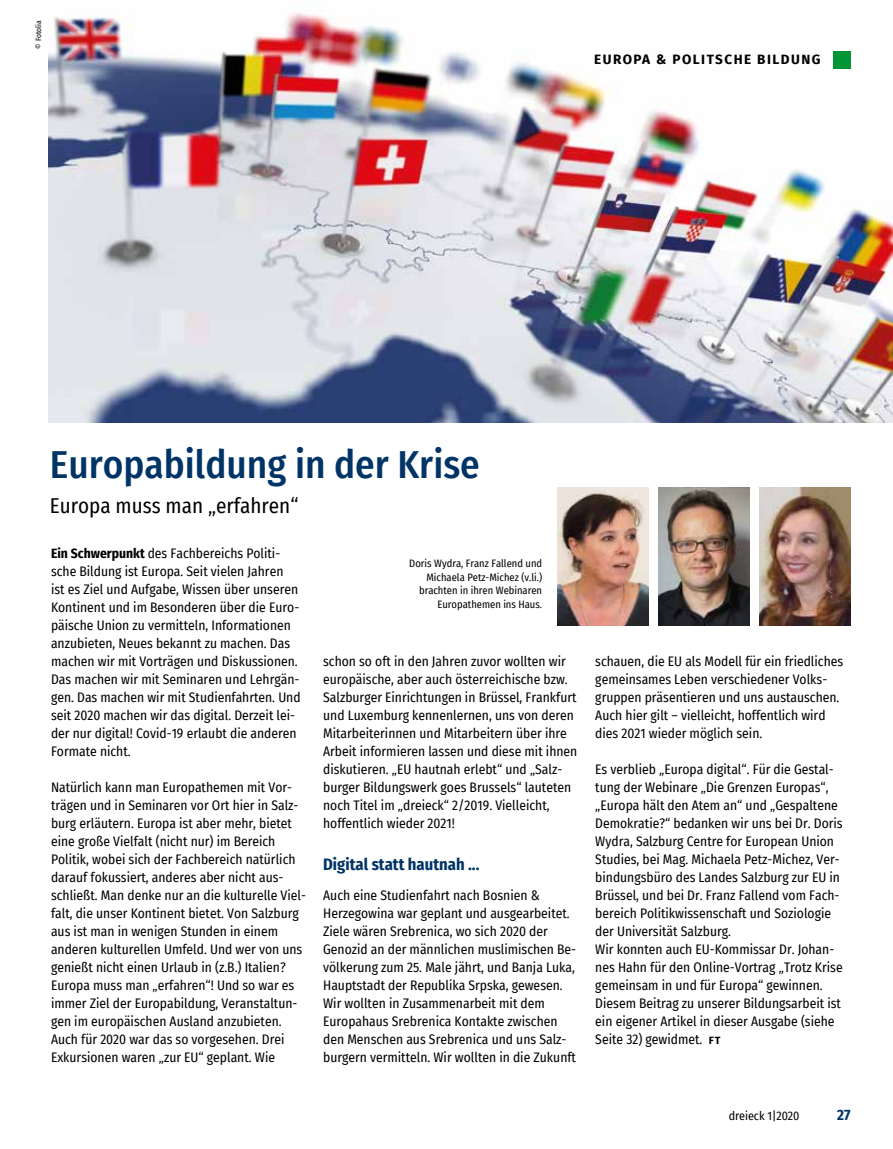
<style>
.page{position:relative;width:893px;height:1149px;background:#fff}
.page>*{position:absolute;margin:0;border:0;box-sizing:border-box;transform-origin:0 0}
.t1{font:500 39px "Fira Sans Condensed";color:#003466}
.t2{font:21px "Fira Sans Condensed";color:#000}
.t3{font:700 16.5px "Fira Sans Condensed";color:#003466}
.t4{font:700 15px "Fira Sans Condensed";color:#003466}
.t5{font:13.5px/18px "Fira Sans Condensed";color:#000}
.t6{font:700 13.5px "Fira Sans";letter-spacing:.11em;color:#000}
.t7{font:12px "Fira Sans Condensed";color:#000}
.t8{font:10.5px/13.5px "Fira Sans Condensed";color:#000;text-align:right}
.t9{font:7.5px "Fira Sans Condensed";color:#000}
.s1{font-weight:700}
.s2{font-family:"Fira Sans";font-weight:700;font-size:10.5px}
</style>
<div class="page">
<img style="left:49px;top:12px;width:844px;height:410px">
<div style="left:833px;top:51px;width:17px;height:17px;background:#009636"></div>
<img style="left:759px;top:487px;width:91px;height:138px">
<img style="left:557px;top:487px;width:91px;height:138px">
<img style="left:658px;top:487px;width:91px;height:138px">
<p class="t9" style="left:33px;top:49px;width:30px;rotate:-90deg">© Fotolia</p>
<p class="t6" style="left:594px;top:48px;width:228px">EUROPA &amp; POLITSCHE BILDUNG</p>
<h1 class="t1" style="left:50px;top:433px;width:431px">Europabildung in der Krise</h1>
<h2 class="t2" style="left:50px;top:489px;width:250px">Europa muss man „erfahren“</h2>
<p class="t5" style="left:51px;top:543px;width:251px"><span class="s1">Ein Schwerpunkt</span> des Fachbereichs Politi&shy;sche Bildung ist Europa. Seit vielen Jahren<br>ist es Ziel und Aufgabe, Wissen über unseren Kontinent und im Besonderen über die Euro&shy;päische Union zu vermitteln, Informationen anzubieten, Neues bekannt zu machen. Das machen wir mit Vorträgen und Diskussionen.<br>Das machen wir mit Seminaren und Lehrgän&shy;gen. Das machen wir mit Studienfahrten. Und seit 2020 machen wir das digital. Derzeit lei&shy;der nur digital! Covid-19 erlaubt die anderen Formate nicht.</p>
<p class="t5" style="left:51px;top:777px;width:257px">Natürlich kann man Europathemen mit Vor&shy;trägen und in Seminaren vor Ort hier in Salz&shy;burg erläutern. Europa ist aber mehr, bietet eine große Vielfalt (nicht nur) im Bereich Politik, wobei sich der Fachbereich natürlich darauf fokussiert, anderes aber nicht aus&shy;schließt. Man denke nur an die kulturelle Viel&shy;falt, die unser Kontinent bietet. Von Salzburg aus ist man in wenigen Stunden in einem anderen kulturellen Umfeld. Und wer von uns genießt nicht einen Urlaub in (z.B.) Italien?<br>Europa muss man „erfahren“! Und so war es immer Ziel der Europabildung, Veranstaltun&shy;gen im europäischen Ausland anzubieten.<br>Auch für 2020 war das so vorgesehen. Drei Exkursionen waren „zur EU“ geplant. Wie</p>
<p class="t8" style="left:409px;top:556px;width:134px">Doris Wydra, Franz Fallend und<br>Michaela Petz-Michez (v.li.) brachten in ihren Webinaren<br>Europathemen ins Haus.</p>
<p class="t5" style="left:323px;top:651px;width:256px">schon so oft in den Jahren zuvor wollten wir europäische, aber auch österreichische bzw.<br>Salzburger Einrichtungen in Brüssel, Frankfurt und Luxemburg kennenlernen, uns von deren Mitarbeiterinnen und Mitarbeitern über ihre Arbeit informieren lassen und diese mit ihnen diskutieren. „EU hautnah erlebt“ und „Salz&shy;burger Bildungswerk goes Brussels“ lauteten noch Titel im „dreieck“ 2/2019. Vielleicht, hoffentlich wieder 2021!</p>
<p class="t3" style="left:323px;top:850px;width:158px">Digital statt hautnah ...</p>
<p class="t5" style="left:323px;top:885px;width:255px">Auch eine Studienfahrt nach Bosnien &amp; Herzegowina war geplant und ausgearbeitet.<br>Ziele wären Srebrenica, wo sich 2020 der Genozid an der männlichen muslimischen Be&shy;völkerung zum 25. Male jährt, und Banja Luka, Hauptstadt der Republika Srpska, gewesen.<br>Wir wollten in Zusammenarbeit mit dem Europahaus Srebrenica Kontakte zwischen den Menschen aus Srebrenica und uns Salz&shy;burgern vermitteln. Wir wollten in die Zukunft</p>
<p class="t5" style="left:595px;top:651px;width:249px">schauen, die EU als Modell für ein friedliches gemeinsames Leben verschiedener Volks&shy;gruppen präsentieren und uns austauschen.<br>Auch hier gilt – vielleicht, hoffentlich wird dies 2021 wieder möglich sein.</p>
<p class="t5" style="left:595px;top:759px;width:249px">Es verblieb „Europa digital“. Für die Gestal&shy;tung der Webinare „Die Grenzen Europas“, „Europa hält den Atem an“ und „Gespaltene Demokratie?“ bedanken wir uns bei Dr. Doris Wydra, Salzburg Centre for European Union Studies, bei Mag. Michaela Petz-Michez, Ver&shy;bindungsbüro des Landes Salzburg zur EU in Brüssel, und bei Dr. Franz Fallend vom Fach&shy;bereich Politikwissenschaft und Soziologie der Universität Salzburg.<br>Wir konnten auch EU-Kommissar Dr. Johan&shy;nes Hahn für den Online-Vortrag „Trotz Krise gemeinsam in und für Europa“ gewinnen.<br>Diesem Beitrag zu unserer Bildungsarbeit ist ein eigener Artikel in dieser Ausgabe (siehe Seite 32) gewidmet. <span class="s2">FT</span></p>
<p class="t7" style="left:729px;top:1106px;width:72px">dreieck 1|2020</p>
<p class="t4" style="left:837px;top:1102px;width:15px">27</p>
</div>
